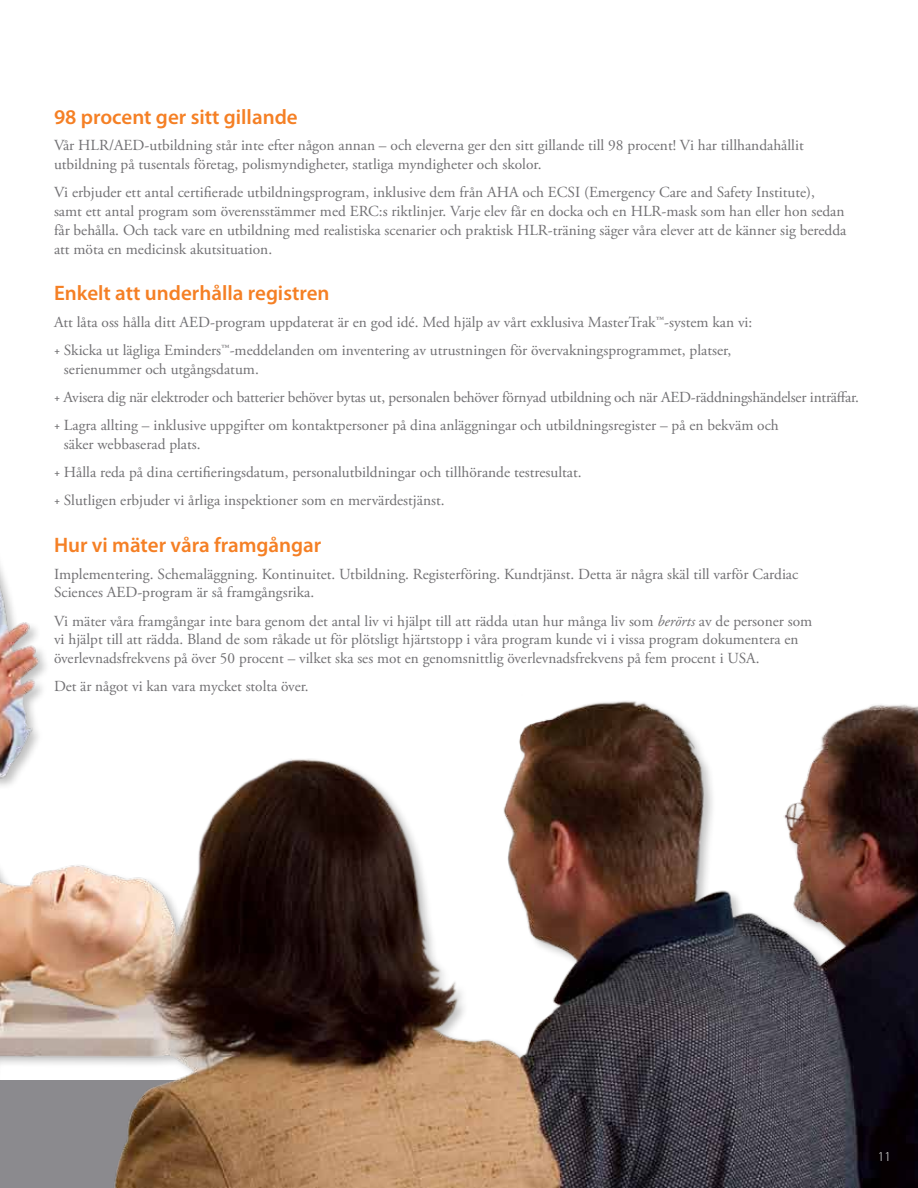
<style>
.page{position:relative;width:918px;height:1188px;background:#fff}
.page>*{position:absolute;margin:0;border:0;box-sizing:border-box;transform-origin:0 0}
.t1{font:600 21px "Myriad Pro";color:#f58025}
.t2{font:15.3px/18.8px "Adobe Garamond Pro";color:#717073}
.t3{font:300 13.5px "Myriad Pro";color:#fff}
.s1{font-weight:600;font-size:12px}
.s2{font-style:italic}
</style>
<div class="page">
<img style="left:0;top:566px;width:918px;height:622px">
<h1 class="t1" style="left:54px;top:103px;width:245px">98 procent ger sitt gillande</h1>
<p class="t2" style="left:54px;top:137px;width:751px">Vår HLR/AED-utbildning står inte efter någon annan – och eleverna ger den sitt gillande till 98 procent! Vi har tillhandahållit utbildning på tusentals företag, polismyndigheter, statliga myndigheter och skolor.</p>
<p class="t2" style="left:54px;top:184px;width:794px">Vi erbjuder ett antal certifierade utbildningsprogram, inklusive dem från AHA och ECSI (Emergency Care and Safety Institute), samt ett antal program som överensstämmer med ERC:s riktlinjer. Varje elev får en docka och en HLR-mask som han eller hon sedan får behålla. Och tack vare en utbildning med realistiska scenarier och praktisk HLR-träning säger våra elever att de känner sig beredda att möta en medicinsk akutsituation.</p>
<h1 class="t1" style="left:54px;top:280px;width:277px">Enkelt att underhålla registren</h1>
<p class="t2" style="left:54px;top:309px;width:700px;line-height:28.2px">Att låta oss hålla ditt AED-program uppdaterat är en god idé. Med hjälp av vårt exklusiva MasterTrak™-system kan vi: <span class="s1">+</span> Skicka ut lägliga Eminders™-meddelanden om inventering av utrustningen för övervakningsprogrammet, platser,</p>
<p class="t2" style="left:54px;top:356px;width:807px;line-height:28px;text-indent:10px">serienummer och utgångsdatum.<br><span class="s1">+</span> Avisera dig när elektroder och batterier behöver bytas ut, personalen behöver förnyad utbildning och när AED-räddningshändelser inträffar. <span class="s1">+</span> Lagra allting – inklusive uppgifter om kontaktpersoner på dina anläggningar och utbildningsregister – på en bekväm och</p>
<p class="t2" style="left:54px;top:431px;width:529px;line-height:28px;text-indent:10px">säker webbaserad plats.<br><span class="s1">+</span> Hålla reda på dina certifieringsdatum, personalutbildningar och tillhörande testresultat. <span class="s1">+</span> Slutligen erbjuder vi årliga inspektioner som en mervärdestjänst.</p>
<h1 class="t1" style="left:54px;top:532px;width:269px">Hur vi mäter våra framgångar</h1>
<p class="t2" style="left:54px;top:565px;width:746px">Implementering. Schemaläggning. Kontinuitet. Utbildning. Registerföring. Kundtjänst. Detta är några skäl till varför Cardiac<br>Sciences AED-program är så framgångsrika.</p>
<p class="t2" style="left:54px;top:612px;width:760px">Vi mäter våra framgångar inte bara genom det antal liv vi hjälpt till att rädda utan hur många liv som <span class="s2">berörts</span> av de personer som vi hjälpt till att rädda. Bland de som råkade ut för plötsligt hjärtstopp i våra program kunde vi i vissa program dokumentera en överlevnadsfrekvens på över 50 procent – vilket ska ses mot en genomsnittlig överlevnadsfrekvens på fem procent i USA.</p>
<p class="t2" style="left:54px;top:677px;width:256px">Det är något vi kan vara mycket stolta över.</p>
<p class="t3" style="left:878px;top:1148px;width:15px">11</p>
</div>
